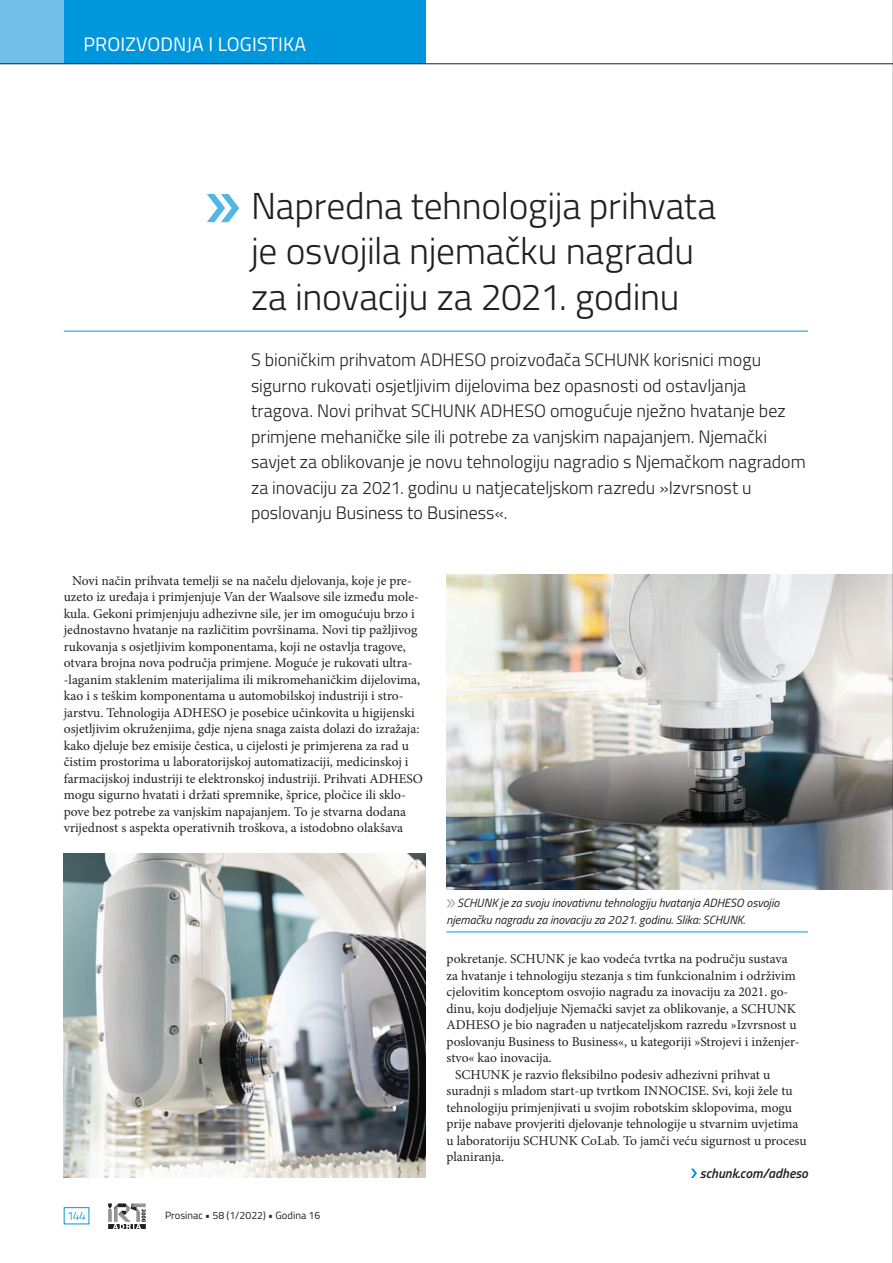
<style>
.page{position:relative;width:893px;height:1263px;background:#fff}
.page>*{position:absolute;margin:0;border:0;box-sizing:border-box;transform-origin:0 0}
.Članek_naslov{font:300 37.5px/45px "Titillium";letter-spacing:-.01em;color:#231f20}
.t1{font:19.5px "Titillium";letter-spacing:.01em;color:#fff}
.Članek_podnaslov{font:300 18px/25.5px "Titillium";letter-spacing:-.005em;color:#231f20}
.vsebina_-_body_text{font:13.5px/16.5px "Minion Pro";color:#231f20}
.Novica_-_url{font:italic 600 13.5px "Titillium";color:#231f20}
.t2{font:italic 12px/16.5px "Titillium";color:#231f20}
.t3{font:300 12px "Titillium";color:#0096db}
.t4{font:10.5px "Titillium";color:#231f20}
.s1{font-family:"Myriad Pro";font-style:normal;font-size:22.5px;color:#a8a9ad}
</style>
<div class="page">
<div style="left:0;top:0;width:64px;height:64px;background:#73bfea"></div>
<div style="left:64px;top:0;width:361px;height:64px;background:#0096db"></div>
<svg style="left:108px;top:1203px;width:38px;height:26px"></svg>
<div style="left:64px;top:1207px;width:25px;height:17px;border:1px solid #0096db"></div>
<svg style="left:207px;top:194px;width:32px;height:28px"></svg>
<hr style="left:64px;top:331px;width:744px;height:1px;background:#0096db">
<svg style="left:691px;top:1168px;width:6px;height:10px"></svg>
<img style="left:64px;top:853px;width:361px;height:325px">
<img style="left:446px;top:575px;width:446px;height:315px">
<hr style="left:446px;top:931px;width:362px;height:1px;background:#0096db">
<hr style="left:0;top:63px;width:893px;height:1px;background:#231f20">
<hr style="left:892px;top:0;width:1px;height:1263px;background:#c7c8ca">
<h2 class="t1" style="left:83px;top:30px;width:224px">PROIZVODNJA I LOGISTIKA</h2>
<p class="Članek_naslov" style="left:251px;top:182px;width:467px">Napredna tehnologija prihvata je osvojila njemačku nagradu za inovaciju za 2021. godinu</p>
<p class="Članek_podnaslov" style="left:251px;top:346px;width:556px">S bioničkim prihvatom ADHESO proizvođača SCHUNK korisnici mogu sigurno rukovati osjetljivim dijelovima bez opasnosti od ostavljanja tragova. Novi prihvat SCHUNK ADHESO omogućuje nježno hvatanje bez primjene mehaničke sile ili potrebe za vanjskim napajanjem. Njemački savjet za oblikovanje je novu tehnologiju nagradio s Njemačkom nagradom za inovaciju za 2021. godinu u natjecateljskom razredu »Izvrsnost u poslovanju Business to Business«.</p>
<p class="vsebina_-_body_text" style="left:64px;top:572px;width:361px;text-indent:9px">Novi način prihvata temelji se na načelu djelovanja, koje je pre&shy;uzeto iz uređaja i primjenjuje Van der Waalsove sile između mole&shy;kula. Gekoni primjenjuju adhezivne sile, jer im omogućuju brzo i jednostavno hvatanje na različitim površinama. Novi tip pažljivog rukovanja s osjetljivim komponentama, koji ne ostavlja tragove, otvara brojna nova područja primjene. Moguće je rukovati ultra--laganim staklenim materijalima ili mikromehaničkim dijelovima, kao i s teškim komponentama u automobilskoj industriji i stro&shy;jarstvu. Tehnologija ADHESO je posebice učinkovita u higijenski osjetljivim okruženjima, gdje njena snaga zaista dolazi do izražaja: kako djeluje bez emisije čestica, u cijelosti je primjerena za rad u čistim prostorima u laboratorijskoj automatizaciji, medicinskoj i farmacijskoj industriji te elektronskoj industriji. Prihvati ADHESO mogu sigurno hvatati i držati spremnike, šprice, pločice ili sklo&shy;pove bez potrebe za vanjskim napajanjem. To je stvarna dodana vrijednost s aspekta operativnih troškova, a istodobno olakšava</p>
<p class="t3" style="left:67px;top:1207px;width:20px">144</p>
<p class="t4" style="left:165px;top:1207px;width:157px">Prosinac • 58 (1/2022) • Godina 16</p>
<p class="t2" style="left:446px;top:894px;width:334px"><span class="s1">»</span>SCHUNK je za svoju inovativnu tehnologiju hvatanja ADHESO osvojio njemačku nagradu za inovaciju za 2021. godinu. Slika: SCHUNK.</p>
<p class="vsebina_-_body_text" style="left:446px;top:951px;width:355px">pokretanje. SCHUNK je kao vodeća tvrtka na području sustava za hvatanje i tehnologiju stezanja s tim funkcionalnim i održivim cjelovitim konceptom osvojio nagradu za inovaciju za 2021. go&shy;dinu, koju dodjeljuje Njemački savjet za oblikovanje, a SCHUNK ADHESO je bio nagrađen u natjecateljskom razredu »Izvrsnost u poslovanju Business to Business«, u kategoriji »Strojevi i inženjer&shy;stvo« kao inovacija.</p>
<p class="vsebina_-_body_text" style="left:446px;top:1066px;width:362px;text-indent:9px">SCHUNK je razvio fleksibilno podesiv adhezivni prihvat u suradnji s mladom start-up tvrtkom INNOCISE. Svi, koji žele tu tehnologiju primjenjivati u svojim robotskim sklopovima, mogu prije nabave provjeriti djelovanje tehnologije u stvarnim uvjetima u laboratoriju SCHUNK CoLab. To jamči veću sigurnost u procesu planiranja.</p>
<p class="Novica_-_url" style="left:700px;top:1163px;width:109px">schunk.com/adheso</p>
</div>
